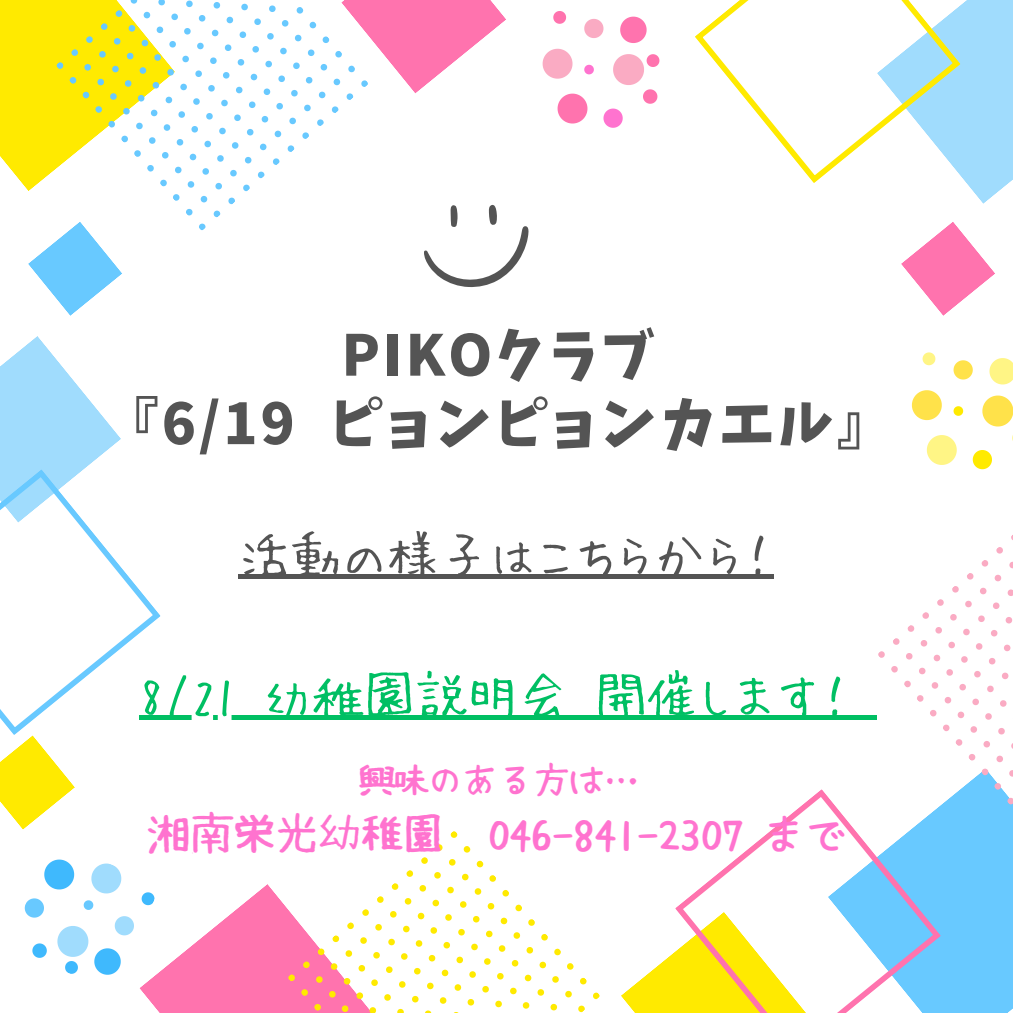
<style>
.page{position:relative;width:1013px;height:1013px;background:#fff}
.page>*{position:absolute;margin:0;border:0;box-sizing:border-box;transform-origin:0 0}
.t1{font:56.25px/68.5px "Keifont";letter-spacing:.05em;color:#545454;text-align:center}
.t2{font:51.25px "Hui Font P";color:#00bf63}
.t3{font:51.25px "Hui Font P";color:#545454}
.t4{font:42.5px "Hanazome Font";color:#ff73cf}
.t5{font:35px "Hanazome Font";color:#ff73cf}
</style>
<div class="page">
<svg style="left:0;top:0;width:55px;height:191px;background:#ffeb13"></svg>
<svg style="left:621px;top:952px;width:54px;height:60px"></svg>
<svg style="left:369px;top:0;width:137px;height:94px"></svg>
<svg style="left:28px;top:231px;width:94px;height:85px"></svg>
<svg style="left:901px;top:222px;width:94px;height:94px"></svg>
<div style="left:940px;top:820px;width:72px;height:192px;background:#68c9ff"></div>
<svg style="left:0;top:735px;width:75px;height:94px"></svg>
<svg style="left:0;top:336px;width:121px;height:133px"></svg>
<div style="left:960px;top:0;width:52px;height:204px;background:#a0dcfd"></div>
<svg style="left:0;top:469px;width:160px;height:265px"></svg>
<svg style="left:675px;top:789px;width:265px;height:223px"></svg>
<svg style="left:695px;top:0;width:265px;height:183px"></svg>
<svg style="left:55px;top:0;width:314px;height:231px"></svg>
<svg style="left:876px;top:536px;width:136px;height:284px"></svg>
<svg style="left:372px;top:831px;width:228px;height:181px"></svg>
<svg style="left:542px;top:49px;width:30px;height:30px"></svg>
<svg style="left:584px;top:19px;width:19px;height:19px"></svg>
<svg style="left:557px;top:94px;width:30px;height:29px"></svg>
<svg style="left:553px;top:11px;width:13px;height:13px"></svg>
<svg style="left:584px;top:65px;width:10px;height:9px"></svg>
<svg style="left:620px;top:17px;width:26px;height:26px"></svg>
<svg style="left:603px;top:54px;width:56px;height:74px"></svg>
<svg style="left:911px;top:390px;width:30px;height:30px"></svg>
<svg style="left:953px;top:360px;width:19px;height:19px"></svg>
<svg style="left:926px;top:435px;width:30px;height:30px"></svg>
<svg style="left:972px;top:395px;width:41px;height:74px"></svg>
<svg style="left:922px;top:352px;width:13px;height:13px"></svg>
<svg style="left:953px;top:406px;width:10px;height:10px"></svg>
<svg style="left:989px;top:358px;width:23px;height:26px"></svg>
<svg style="left:24px;top:859px;width:348px;height:153px"></svg>
<svg style="left:424px;top:204px;width:105px;height:83px"></svg>
<div style="left:239px;top:574px;width:535px;height:5px;background:#545454"></div>
<div style="left:139px;top:714px;width:712px;height:5px;background:#00bf63"></div>
<div style="left:851px;top:714px;width:25px;height:5px;background:#00bf63"></div>
<p class="t1" style="left:103px;top:321px;width:792px">PIKOクラブ<br>『6/19 ピョンピョンカエル』</p>
<p class="t3" style="left:239px;top:527px;width:537px">活動の様子はこちらから！</p>
<p class="t2" style="left:139px;top:668px;width:713px">8/21 幼稚園説明会開催します！</p>
<h1 class="t5" style="left:359px;top:761px;width:281px">興味のある方は…</h1>
<p class="t4" style="left:148px;top:812px;width:703px">湘南栄光幼稚園 046-841-2307 まで</p>
</div>
